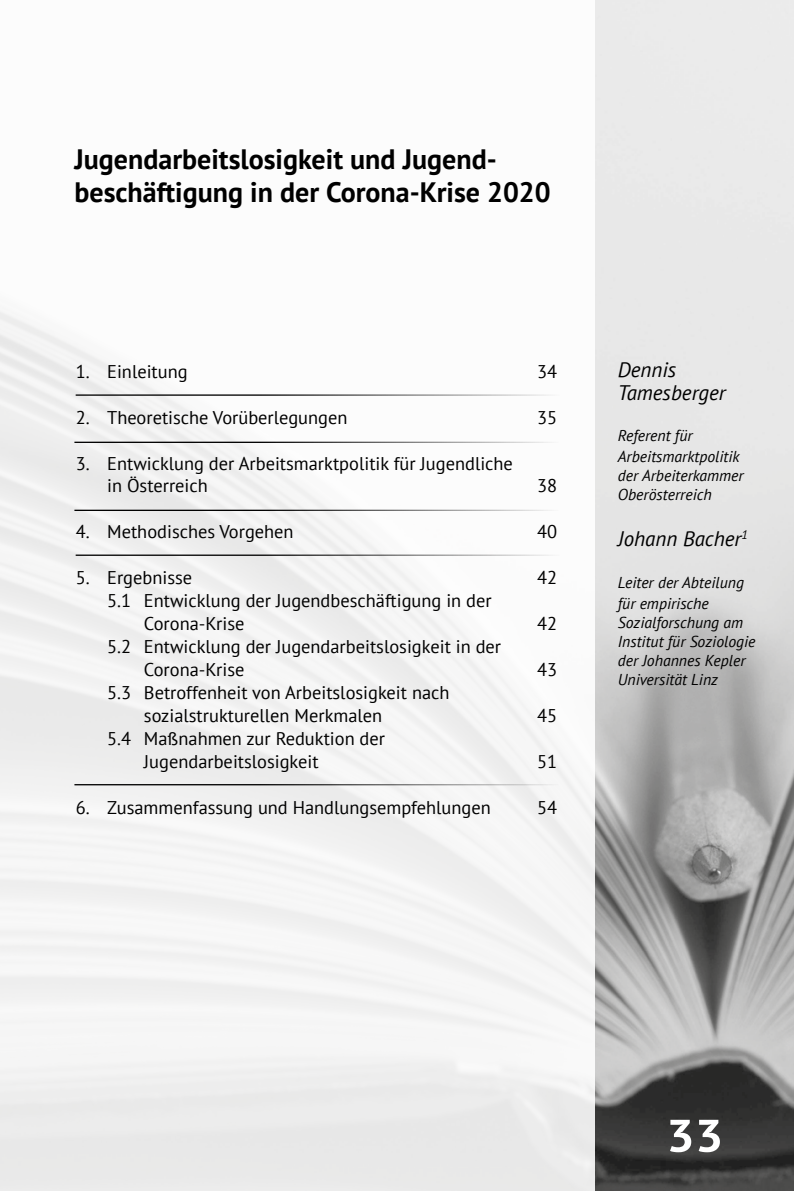
<style>
.page{position:relative;width:794px;height:1191px;background:#fff}
.page>*{position:absolute;margin:0;border:0;box-sizing:border-box;transform-origin:0 0}
.t1{font:700 45.5px "PT Sans";color:#fff;scale:1.11 1}
.t2{font:700 28px/33.6px "PT Sans";color:#000}
.t3{font:italic 21px/22.8px "PT Sans";color:#000}
.t4{font:18.38px/22.9px "PT Sans";color:#000}
.t5{font:italic 15.75px/18.9px "PT Sans";color:#000}
</style>
<div class="page">
<img style="left:594px;top:0;width:200px;height:1191px">
<div style="left:0;top:0;width:594px;height:1191px;background:linear-gradient(to right,#f3f3f3,#f8f8f8)"></div>
<hr style="left:76px;top:554px;width:484px;height:2px;background:#000">
<hr style="left:76px;top:394px;width:484px;height:2px;background:#000">
<hr style="left:74px;top:509px;width:485px;height:2px;background:#000">
<hr style="left:74px;top:441px;width:485px;height:2px;background:#000">
<hr style="left:74px;top:784px;width:485px;height:1px;background:#000">
<h2 class="t2" style="left:74px;top:142px;width:478px">Jugendarbeitslosigkeit und Jugend&shy;beschäftigung in der Corona-Krise 2020</h2>
<p class="t4" style="left:76px;top:359px;width:113px">1. Einleitung</p>
<p class="t4" style="left:537px;top:359px;width:22px">34</p>
<p class="t4" style="left:76px;top:405px;width:273px">2. Theoretische Vorüberlegungen</p>
<p class="t4" style="left:537px;top:405px;width:22px">35</p>
<p class="t4" style="left:107px;top:451px;width:407px;text-indent:-31px">3. Entwicklung der Arbeitsmarktpolitik für Jugendliche in Österreich</p>
<p class="t4" style="left:537px;top:474px;width:22px">38</p>
<p class="t4" style="left:76px;top:520px;width:219px">4. Methodisches Vorgehen</p>
<p class="t4" style="left:537px;top:520px;width:22px">40</p>
<p class="t4" style="left:76px;top:566px;width:118px">5. Ergebnisse</p>
<p class="t4" style="left:537px;top:566px;width:22px">42</p>
<p class="t4" style="left:144px;top:589px;width:349px;text-indent:-37px">5.1 Entwicklung der Jugendbeschäftigung in der<br>Corona-Krise</p>
<p class="t4" style="left:537px;top:611px;width:22px">42</p>
<p class="t4" style="left:144px;top:634px;width:359px;text-indent:-37px">5.2 Entwicklung der Jugendarbeitslosigkeit in der<br>Corona-Krise</p>
<p class="t4" style="left:144px;top:680px;width:307px;text-indent:-37px">5.3 Betroffenheit von Arbeitslosigkeit nach sozialstrukturellen Merkmalen</p>
<p class="t4" style="left:144px;top:726px;width:243px;text-indent:-37px">5.4 Maßnahmen zur Reduktion der<br>Jugendarbeitslosigkeit</p>
<p class="t4" style="left:537px;top:657px;width:22px">43</p>
<p class="t4" style="left:537px;top:703px;width:22px">45</p>
<p class="t4" style="left:537px;top:749px;width:22px">51</p>
<p class="t4" style="left:76px;top:795px;width:416px">6. Zusammenfassung und Handlungsempfehlungen</p>
<p class="t4" style="left:537px;top:795px;width:22px">54</p>
<p class="t3" style="left:618px;top:358px;width:109px">Dennis<br>Tamesberger</p>
<p class="t5" style="left:618px;top:425px;width:123px;line-height:21px">Referent für<br>Arbeitsmarktpolitik</p>
<p class="t5" style="left:618px;top:466px;width:127px">der Arbeiterkammer<br>Oberösterreich</p>
<p class="t3" style="left:618px;top:526px;width:131px">Johann Bacher<sup>1</sup></p>
<p class="t5" style="left:618px;top:572px;width:128px;line-height:21px">Leiter der Abteilung für empirische</p>
<p class="t5" style="left:618px;top:613px;width:139px">Sozialforschung am<br>Institut für Soziologie der Johannes Kepler<br>Universität Linz</p>
<h1 class="t1" style="left:666px;top:1105px;width:53px">33</h1>
</div>
